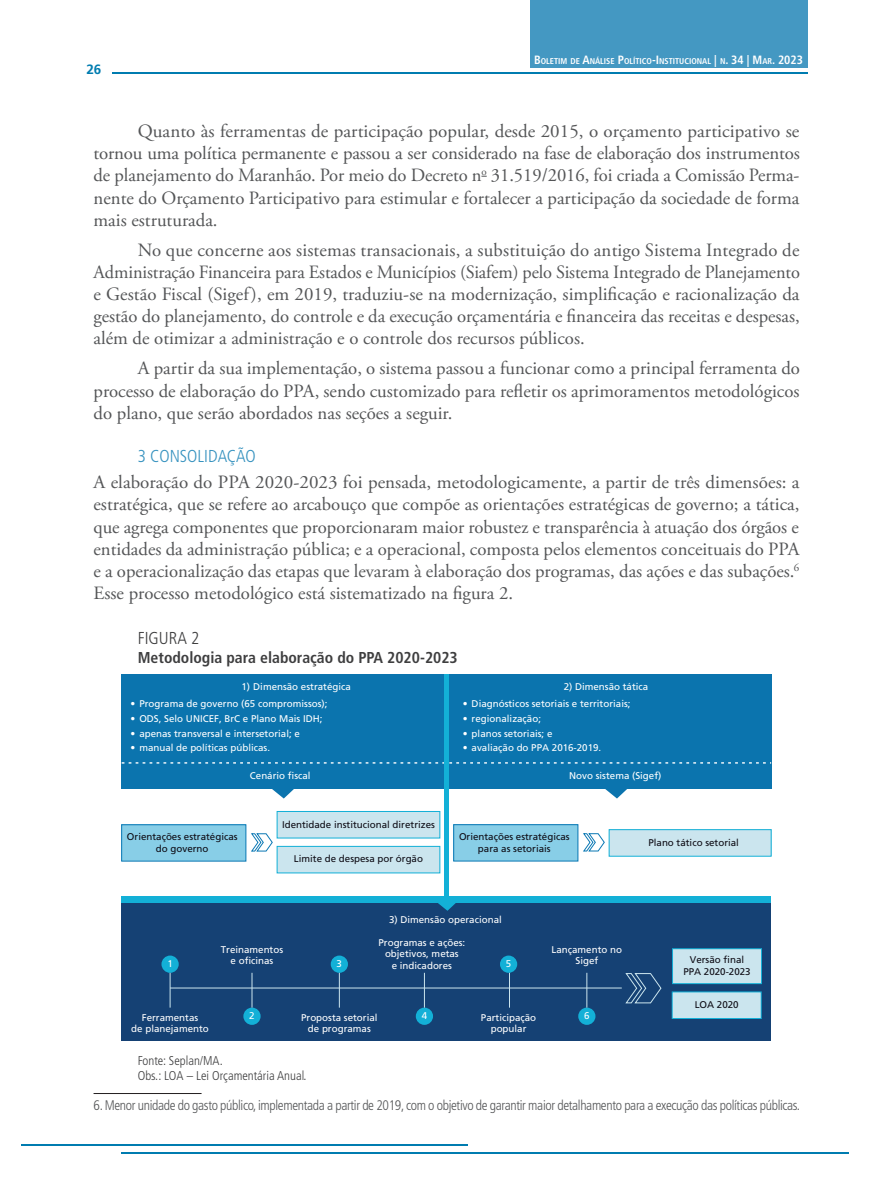
<style>
.page{position:relative;width:893px;height:1191px;background:#fff}
.page>*{position:absolute;margin:0;border:0;box-sizing:border-box;transform-origin:0 0}
.Paragrafo_Normal{font:18.75px/22.2px "Adobe Garamond Pro";color:#545557;text-align:justify}
.Paragrafo_sem_recuo{font:18.75px/22.2px "Adobe Garamond Pro";color:#545557;text-align:justify}
.t1{font:300 condensed 17.25px "Frutiger LT Pro";color:#3692bf}
.Tabela_ou_Grafico_Ti{font:300 condensed 17.25px "Frutiger LT Pro";color:#3e3e3f}
.Tabela_Sub_Titulo{font:700 condensed 15.75px "Frutiger LT Pro";color:#3e3e3f}
.Nota_de_Rodapé{font:300 condensed 13.8px "Frutiger LT Pro";letter-spacing:-.025em;color:#545557}
.t2{font:700 13.5px "Frutiger LT Pro";color:#007cb0}
.Tabela_fim{font:300 condensed 12.75px "Frutiger LT Pro";color:#3e3e3f}
.Tabela_inicio{font:300 condensed 12.75px "Frutiger LT Pro";color:#3e3e3f}
.t3{font:9.75px/11.7px "Frutiger LT Pro";color:#fff;text-align:center}
.t4{font:9.75px/11.7px "Frutiger LT Pro";color:#0e0c15;text-align:center}
.t5{font:700 condensed 8.4px "Frutiger LT Pro";color:#fff}
.s1{font-size:12px}
</style>
<div class="page">
<hr style="left:21px;top:1144px;width:447px;height:1px;background:#007cb0">
<hr style="left:122px;top:1152px;width:727px;height:1px;background:#007cb0">
<hr style="left:112px;top:72px;width:695px;height:2px;background:#007cb0">
<div style="left:530px;top:0;width:277px;height:67px;background:#4498c2"></div>
<div style="left:122px;top:674px;width:322px;height:114px;background:#0b74ae"></div>
<div style="left:122px;top:902px;width:649px;height:139px;background:#154174"></div>
<div style="left:449px;top:674px;width:322px;height:114px;background:#0b74ae"></div>
<svg style="left:269px;top:788px;width:27px;height:10px"></svg>
<svg style="left:603px;top:788px;width:26px;height:10px"></svg>
<svg style="left:122px;top:762px;width:649px;height:1px"></svg>
<div style="left:122px;top:824px;width:124px;height:37px;background:#88cee7"></div>
<div style="left:121px;top:824px;width:125px;height:37px;border:1px solid #0b78b4"></div>
<div style="left:277px;top:811px;width:163px;height:27px;background:#cbe5ee"></div>
<div style="left:277px;top:811px;width:163px;height:27px;border:1px solid #13b0d7"></div>
<div style="left:277px;top:846px;width:163px;height:27px;background:#cbe5ee"></div>
<div style="left:277px;top:846px;width:163px;height:27px;border:1px solid #13b0d7"></div>
<div style="left:444px;top:674px;width:5px;height:233px;background:#13b0d7"></div>
<div style="left:122px;top:896px;width:649px;height:6px;background:#13b0d7"></div>
<svg style="left:433px;top:902px;width:27px;height:8px"></svg>
<svg style="left:251px;top:833px;width:22px;height:18px"></svg>
<div style="left:454px;top:824px;width:124px;height:37px;background:#88cee7"></div>
<div style="left:453px;top:824px;width:125px;height:37px;border:1px solid #0b78b4"></div>
<div style="left:609px;top:829px;width:162px;height:27px;background:#cbe5ee"></div>
<div style="left:609px;top:829px;width:162px;height:27px;border:1px solid #13b0d7"></div>
<svg style="left:583px;top:833px;width:22px;height:18px"></svg>
<div style="left:161px;top:955px;width:18px;height:17px;background:#13b0d7;border-radius:50%"></div>
<div style="left:331px;top:955px;width:17px;height:17px;background:#13b0d7;border-radius:50%"></div>
<div style="left:500px;top:955px;width:17px;height:17px;background:#13b0d7;border-radius:50%"></div>
<div style="left:243px;top:1007px;width:18px;height:17px;background:#13b0d7;border-radius:50%"></div>
<div style="left:416px;top:1007px;width:17px;height:17px;background:#13b0d7;border-radius:50%"></div>
<div style="left:578px;top:1007px;width:17px;height:17px;background:#13b0d7;border-radius:50%"></div>
<hr style="left:170px;top:987px;width:452px;height:1px;background:#cbe5ee">
<hr style="left:170px;top:972px;width:1px;height:35px;background:#cbe5ee">
<hr style="left:252px;top:972px;width:1px;height:35px;background:#cbe5ee">
<hr style="left:339px;top:972px;width:1px;height:35px;background:#cbe5ee">
<hr style="left:424px;top:972px;width:1px;height:35px;background:#cbe5ee">
<hr style="left:509px;top:972px;width:1px;height:35px;background:#cbe5ee">
<hr style="left:587px;top:972px;width:1px;height:35px;background:#cbe5ee">
<div style="left:672px;top:948px;width:89px;height:35px;background:#cbe5ee"></div>
<div style="left:672px;top:948px;width:90px;height:35px;border:1px solid #13b0d7"></div>
<div style="left:672px;top:992px;width:89px;height:26px;background:#cbe5ee"></div>
<div style="left:672px;top:991px;width:89px;height:27px;border:1px solid #13b0d7"></div>
<svg style="left:626px;top:973px;width:35px;height:30px"></svg>
<hr style="left:94px;top:1093px;width:108px;height:1px;background:#231f20">
<p class="t2" style="left:86px;top:61px;width:17px">26</p>
<p class="t5" style="left:534px;top:56px;width:270px"><span class="s1">B</span>OLETIM DE <span class="s1">A</span>NÁLISE <span class="s1">P</span>OLÍTICO<span class="s1">-I</span> NSTITUCIONAL <span class="s1">|</span> N<span class="s1">. 34 | M</span>AR<span class="s1">. 2023</span></p>
<p class="Paragrafo_Normal" style="left:94px;top:121px;width:708px;text-indent:44px">Quanto às ferramentas de participação popular, desde 2015, o orçamento participativo se tornou uma política permanente e passou a ser considerado na fase de elaboração dos instrumentos de planejamento do Maranhão. Por meio do Decreto n<sup>o</sup> 31.519/2016, foi criada a Comissão Perma&shy;nente do Orçamento Participativo para estimular e fortalecer a participação da sociedade de forma mais estruturada.</p>
<p class="Paragrafo_Normal" style="left:94px;top:239px;width:708px;text-indent:44px">No que concerne aos sistemas transacionais, a substituição do antigo Sistema Integrado de Administração Financeira para Estados e Municípios (Siafem) pelo Sistema Integrado de Planejamento e Gestão Fiscal (Sigef), em 2019, traduziu-se na modernização, simplificação e racionalização da gestão do planejamento, do controle e da execução orçamentária e financeira das receitas e despesas, além de otimizar a administração e o controle dos recursos públicos.</p>
<p class="Paragrafo_Normal" style="left:94px;top:358px;width:708px;text-indent:44px">A partir da sua implementação, o sistema passou a funcionar como a principal ferramenta do processo de elaboração do PPA, sendo customizado para refletir os aprimoramentos metodológicos do plano, que serão abordados nas seções a seguir.</p>
<p class="t1" style="left:138px;top:446px;width:119px">3 CONSOLIDAÇÃO</p>
<p class="Paragrafo_sem_recuo" style="left:94px;top:472px;width:708px">A elaboração do PPA 2020-2023 foi pensada, metodologicamente, a partir de três dimensões: a estratégica, que se refere ao arcabouço que compõe as orientações estratégicas de governo; a tática, que agrega componentes que proporcionaram maior robustez e transparência à atuação dos órgãos e entidades da administração pública; e a operacional, composta pelos elementos conceituais do PPA e a operacionalização das etapas que levaram à elaboração dos programas, das ações e das subações.<sup>6<br></sup>Esse processo metodológico está sistematizado na figura 2.</p>
<p class="Tabela_ou_Grafico_Ti" style="left:138px;top:628px;width:63px">FIGURA 2</p>
<p class="Tabela_Sub_Titulo" style="left:138px;top:648px;width:321px">Metodologia para elaboração do PPA 2020-2023</p>
<p class="t3" style="left:241px;top:680px;width:111px">1) Dimensão estratégica</p>
<p class="t3" style="left:131px;top:698px;width:198px">• Programa de governo (65 compromissos);</p>
<p class="t3" style="left:131px;top:712px;width:194px">• ODS, Selo UNICEF, BrC e Plano Mais IDH;</p>
<p class="t3" style="left:131px;top:727px;width:171px">• apenas transversal e intersetorial; e</p>
<p class="t3" style="left:131px;top:742px;width:141px">• manual de políticas públicas.</p>
<p class="t3" style="left:250px;top:770px;width:62px">Cenário fiscal</p>
<p class="t3" style="left:564px;top:680px;width:86px">2) Dimensão tática</p>
<p class="t3" style="left:463px;top:698px;width:169px">• Diagnósticos setoriais e territoriais;</p>
<p class="t3" style="left:463px;top:712px;width:80px">• regionalização;</p>
<p class="t3" style="left:463px;top:727px;width:91px">• planos setoriais; e</p>
<p class="t3" style="left:463px;top:742px;width:140px">• avaliação do PPA 2016-2019.</p>
<p class="t3" style="left:569px;top:770px;width:94px">Novo sistema (Sigef)</p>
<p class="t4" style="left:127px;top:831px;width:112px">Orientações estratégicas do governo</p>
<p class="t4" style="left:282px;top:818px;width:154px">Identidade institucional diretrizes</p>
<p class="t4" style="left:294px;top:853px;width:131px">Limite de despesa por órgão</p>
<p class="t4" style="left:459px;top:831px;width:112px">Orientações estratégicas para as setoriais</p>
<p class="t4" style="left:648px;top:836px;width:92px">Plano tático setorial</p>
<p class="t3" style="left:389px;top:913px;width:114px">3) Dimensão operacional</p>
<p class="t3" style="left:378px;top:936px;width:88px">Programas e ações: objetivos, metas<br>e indicadores</p>
<p class="t3" style="left:221px;top:943px;width:64px">Treinamentos e oficinas</p>
<p class="t3" style="left:167px;top:958px;width:7px">1</p>
<p class="t3" style="left:337px;top:958px;width:7px">3</p>
<p class="t3" style="left:506px;top:958px;width:7px">5</p>
<p class="t3" style="left:552px;top:943px;width:72px">Lançamento no<br>Sigef</p>
<p class="t3" style="left:249px;top:1010px;width:7px">2</p>
<p class="t3" style="left:422px;top:1010px;width:7px">4</p>
<p class="t3" style="left:584px;top:1010px;width:7px">6</p>
<p class="t3" style="left:131px;top:1011px;width:79px">Ferramentas<br>de planejamento</p>
<p class="t3" style="left:301px;top:1011px;width:78px">Proposta setorial de programas</p>
<p class="t3" style="left:481px;top:1011px;width:57px">Participação popular</p>
<p class="t4" style="left:683px;top:954px;width:69px">Versão final<br>PPA 2020-2023</p>
<p class="t4" style="left:695px;top:999px;width:45px">LOA 2020</p>
<p class="Tabela_inicio" style="left:138px;top:1053px;width:86px">Fonte: Seplan/MA.</p>
<p class="Tabela_fim" style="left:138px;top:1068px;width:170px">Obs.: LOA – Lei Orçamentária Anual.</p>
<p class="Nota_de_Rodapé" style="left:94px;top:1097px;width:708px">6. Menor unidade do gasto público, implementada a partir de 2019, com o objetivo de garantir maior detalhamento para a execução das políticas públicas.</p>
</div>
